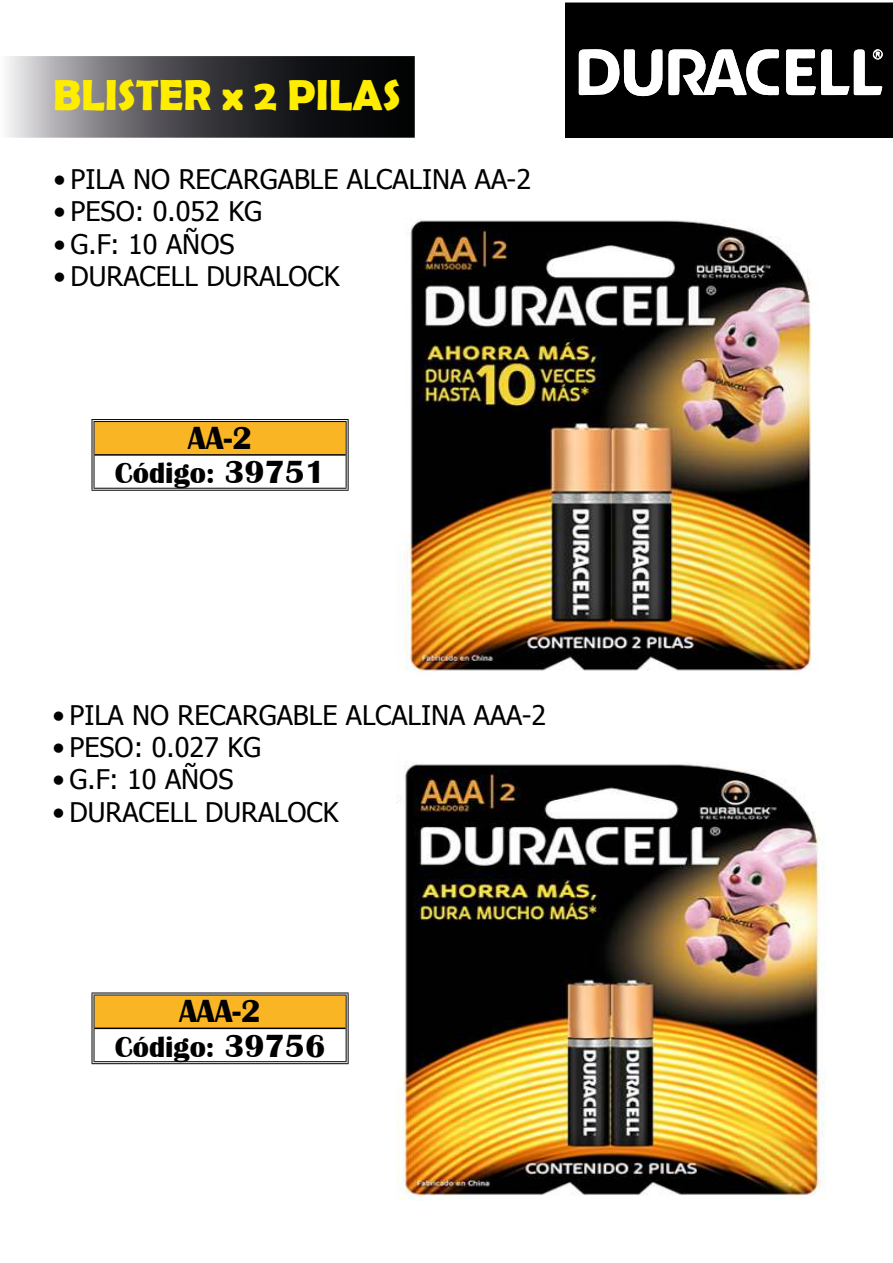
<style>
.page{position:relative;width:893px;height:1263px;background:#fff}
.page>*{position:absolute;margin:0;border:0;box-sizing:border-box;transform-origin:0 0}
.t1{font:700 43.5px "Berlin Sans FB Demi";color:#ffed00}
.t2{font:700 33px "Britannic";color:#000}
.t3{font:700 30px "Britannic";color:#000}
.t4{font:27px "Tahoma";color:#000}
.s1{font-size:33px}
</style>
<div class="page">
<svg style="left:566px;top:3px;width:327px;height:135px"></svg>
<img style="left:7px;top:56px;width:408px;height:82px">
<img style="left:397px;top:764px;width:429px;height:436px">
<img style="left:397px;top:220px;width:415px;height:452px">
<div style="left:93px;top:994px;width:254px;height:34px;background:#f9b523"></div>
<hr style="left:92px;top:992px;width:257px;height:3px;background:#fff">
<hr style="left:92px;top:995px;width:3px;height:33px;background:#fff">
<hr style="left:95px;top:1027px;width:251px;height:2px;background:#000">
<hr style="left:92px;top:992px;width:257px;height:1px;background:#000">
<hr style="left:94px;top:994px;width:253px;height:1px;background:#000">
<hr style="left:92px;top:993px;width:1px;height:35px;background:#000">
<hr style="left:94px;top:995px;width:1px;height:33px;background:#000">
<hr style="left:346px;top:995px;width:1px;height:33px;background:#000">
<hr style="left:348px;top:993px;width:1px;height:35px;background:#000">
<hr style="left:92px;top:1028px;width:1px;height:35px;background:#000">
<hr style="left:94px;top:1028px;width:1px;height:33px;background:#000">
<hr style="left:346px;top:1028px;width:1px;height:33px;background:#000">
<hr style="left:348px;top:1028px;width:1px;height:35px;background:#000">
<hr style="left:94px;top:1061px;width:253px;height:1px;background:#000">
<hr style="left:92px;top:1063px;width:257px;height:1px;background:#000">
<div style="left:93px;top:421px;width:254px;height:34px;background:#f9b523"></div>
<hr style="left:92px;top:419px;width:257px;height:3px;background:#fff">
<hr style="left:92px;top:422px;width:3px;height:33px;background:#fff">
<hr style="left:95px;top:454px;width:251px;height:2px;background:#000">
<hr style="left:92px;top:419px;width:257px;height:1px;background:#000">
<hr style="left:94px;top:421px;width:253px;height:1px;background:#000">
<hr style="left:92px;top:420px;width:1px;height:35px;background:#000">
<hr style="left:94px;top:422px;width:1px;height:33px;background:#000">
<hr style="left:346px;top:422px;width:1px;height:33px;background:#000">
<hr style="left:348px;top:420px;width:1px;height:35px;background:#000">
<hr style="left:92px;top:455px;width:1px;height:35px;background:#000">
<hr style="left:94px;top:455px;width:1px;height:33px;background:#000">
<hr style="left:346px;top:455px;width:1px;height:33px;background:#000">
<hr style="left:348px;top:455px;width:1px;height:35px;background:#000">
<hr style="left:94px;top:488px;width:253px;height:1px;background:#000">
<hr style="left:92px;top:490px;width:257px;height:1px;background:#000">
<h1 class="t1" style="left:53px;top:70px;width:349px">BLISTER x 2 PILAS</h1>
<p class="t4" style="left:54px;top:164px;width:479px">• PILA NO RECARGABLE ALCALINA AA-2</p>
<p class="t4" style="left:54px;top:196px;width:210px">• PESO: 0.052 KG</p>
<p class="t4" style="left:54px;top:228px;width:182px">• G.F: 10 AÑOS</p>
<p class="t4" style="left:54px;top:261px;width:288px">• DURACELL DURALOCK</p>
<p class="t2" style="left:188px;top:426px;width:66px">AA-2</p>
<p class="t3" style="left:115px;top:463px;width:212px">Código: <span class="s1">39751</span></p>
<p class="t4" style="left:53px;top:699px;width:495px">• PILA NO RECARGABLE ALCALINA AAA-2</p>
<p class="t4" style="left:53px;top:732px;width:210px">• PESO: 0.027 KG</p>
<p class="t4" style="left:53px;top:764px;width:182px">• G.F: 10 AÑOS</p>
<p class="t4" style="left:53px;top:797px;width:288px">• DURACELL DURALOCK</p>
<p class="t2" style="left:179px;top:1000px;width:84px">AAA-2</p>
<p class="t3" style="left:115px;top:1036px;width:212px">Código: <span class="s1">39756</span></p>
</div>
